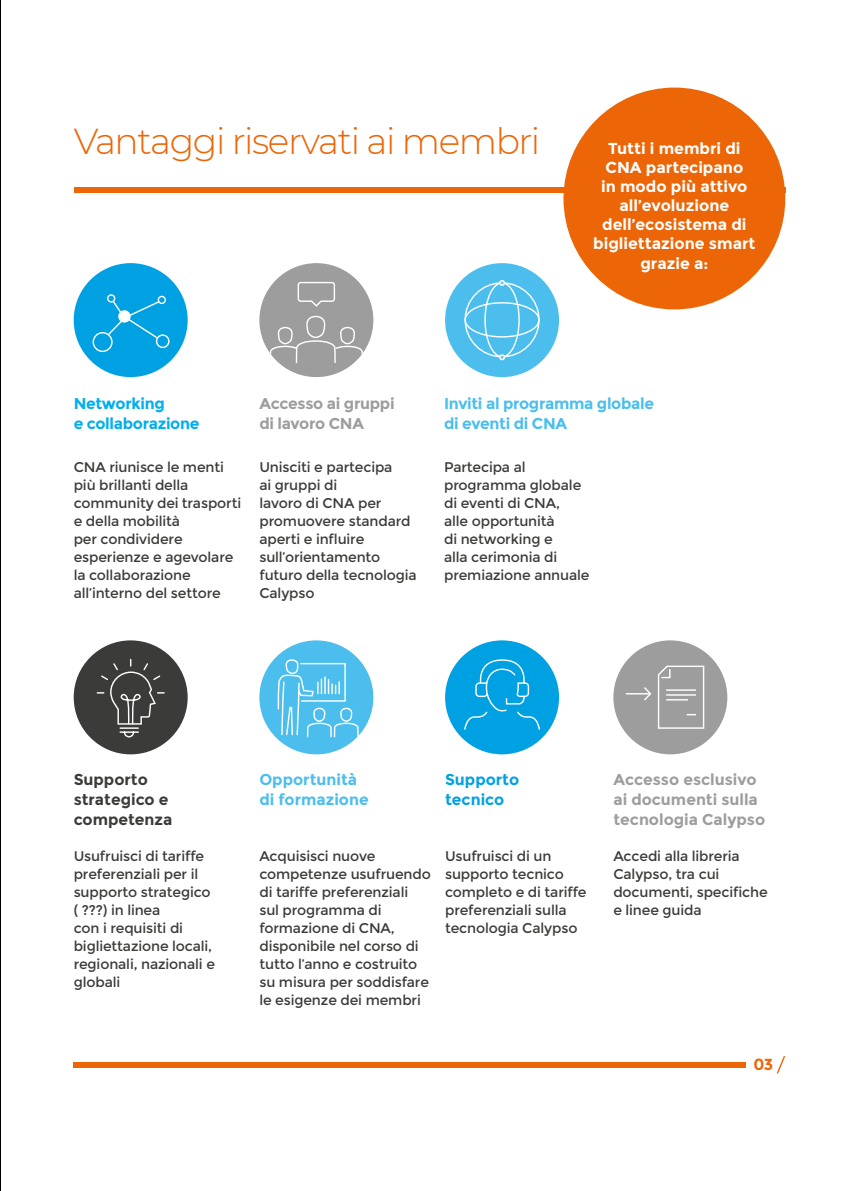
<style>
.page{position:relative;width:842px;height:1191px;background:#fff}
.page>*{position:absolute;margin:0;border:0;box-sizing:border-box;transform-origin:0 0}
.t1{font:300 36px "Montserrat";letter-spacing:-.04em;color:#ec6607}
.t2{font:700 16px "Montserrat";color:#ec6607}
.t3{font:700 15.8px/19.2px "Montserrat";color:#fff;text-align:center}
.t4{font:700 15.6px/19.8px "Montserrat";color:#9d9d9d}
.t5{font:700 15.6px/19.8px "Montserrat";letter-spacing:-.02em;color:#4bbeed}
.t6{font:700 15.6px/19.8px "Montserrat";color:#3b3b3a}
.t7{font:700 15.6px/19.8px "Montserrat";letter-spacing:-.02em;color:#9d9d9d}
.t8{font:700 15.6px/19.8px "Montserrat";letter-spacing:-.02em;color:#00aeef}
.t9{font:700 15.6px/19.8px "Montserrat";color:#4bbeed}
.t10{font:700 15.6px/19.8px "Montserrat";color:#00a1e3}
.t11{font:14px/18px "Montserrat";letter-spacing:-.01em;color:#3b3b3a}
</style>
<div class="page">
<div style="left:74px;top:187px;width:711px;height:6px;background:#ec6607"></div>
<div style="left:259px;top:640px;width:114px;height:114px;background:#4bbeed;border-radius:50%"></div>
<svg style="left:277px;top:640px;width:82px;height:98px"></svg>
<div style="left:74px;top:640px;width:114px;height:114px;background:#3b3b3a;border-radius:50%"></div>
<svg style="left:96px;top:658px;width:69px;height:88px"></svg>
<div style="left:74px;top:263px;width:114px;height:114px;background:#00a1e3;border-radius:50%"></div>
<div style="left:93px;top:332px;width:20px;height:20px;border:1px solid #fff;border-radius:50%"></div>
<div style="left:156px;top:334px;width:14px;height:14px;border:1px solid #fff;border-radius:50%"></div>
<div style="left:158px;top:296px;width:8px;height:8px;border:1px solid #fff;border-radius:50%"></div>
<div style="left:107px;top:294px;width:8px;height:9px;border:1px solid #fff;border-radius:50%"></div>
<svg style="left:107px;top:299px;width:54px;height:41px"></svg>
<div style="left:259px;top:263px;width:114px;height:114px;background:#9d9d9d;border-radius:50%"></div>
<svg style="left:269px;top:263px;width:95px;height:102px"></svg>
<div style="left:445px;top:263px;width:114px;height:114px;background:#4bbeed;border-radius:50%"></div>
<div style="left:484px;top:282px;width:36px;height:75px;border:1px solid #fff;border-radius:50%"></div>
<div style="left:464px;top:302px;width:76px;height:35px;border:1px solid #fff;border-radius:50%"></div>
<svg style="left:499px;top:280px;width:6px;height:6px"></svg>
<svg style="left:499px;top:354px;width:6px;height:6px"></svg>
<div style="left:445px;top:640px;width:114px;height:114px;background:#00a1e3;border-radius:50%"></div>
<svg style="left:464px;top:659px;width:76px;height:71px"></svg>
<div style="left:613px;top:640px;width:114px;height:114px;background:#9d9d9d;border-radius:50%"></div>
<svg style="left:626px;top:665px;width:79px;height:64px"></svg>
<div style="left:74px;top:1062px;width:672px;height:5px;background:#ec6607"></div>
<svg style="left:776px;top:1056px;width:9px;height:17px"></svg>
<div style="left:563px;top:88px;width:222px;height:221px;background:#ec6607;border-radius:50%"></div>
<hr style="left:0;top:0;width:1px;height:1191px;background:#000">
<h1 class="t1" style="left:74px;top:119px;width:468px">Vantaggi riservati ai membri</h1>
<p class="t3" style="left:593px;top:138px;width:164px">Tutti i membri di<br>CNA partecipano<br>in modo più attivo all’evoluzione dell’ecosistema di bigliettazione smart grazie a:</p>
<p class="t8" style="left:74px;top:393px;width:127px">Networking<br>e collaborazione</p>
<p class="t11" style="left:74px;top:458px;width:169px">CNA riunisce le menti più brillanti della community dei trasporti e della mobilità<br>per condividere esperienze e agevolare la collaborazione all’interno del settore</p>
<p class="t7" style="left:259px;top:393px;width:137px">Accesso ai gruppi di lavoro CNA</p>
<p class="t5" style="left:444px;top:393px;width:211px">Inviti al programma globale di eventi di CNA</p>
<p class="t11" style="left:444px;top:458px;width:147px">Partecipa al programma globale di eventi di CNA,<br>alle opportunità<br>di networking e<br>alla cerimonia di premiazione annuale</p>
<p class="t11" style="left:259px;top:458px;width:159px">Unisciti e partecipa<br>ai gruppi di<br>lavoro di CNA per promuovere standard aperti e influire sull’orientamento futuro della tecnologia<br>Calypso</p>
<p class="t6" style="left:74px;top:769px;width:100px">Supporto strategico e competenza</p>
<p class="t11" style="left:74px;top:847px;width:143px">Usufruisci di tariffe preferenziali per il supporto strategico ( ???) in linea<br>con i requisiti di bigliettazione locali, regionali, nazionali e globali</p>
<p class="t9" style="left:259px;top:769px;width:111px">Opportunità di formazione</p>
<p class="t11" style="left:259px;top:847px;width:173px">Acquisisci nuove competenze usufruendo di tariffe preferenziali sul programma di formazione di CNA, disponibile nel corso di tutto l’anno e costruito su misura per soddisfare le esigenze dei membri</p>
<p class="t10" style="left:445px;top:769px;width:76px">Supporto tecnico</p>
<p class="t4" style="left:613px;top:769px;width:153px">Accesso esclusivo ai documenti sulla tecnologia Calypso</p>
<p class="t11" style="left:613px;top:847px;width:156px">Accedi alla libreria<br>Calypso, tra cui documenti, specifiche e linee guida</p>
<p class="t11" style="left:445px;top:847px;width:143px">Usufruisci di un supporto tecnico completo e di tariffe preferenziali sulla tecnologia Calypso</p>
<p class="t2" style="left:753px;top:1054px;width:22px">03</p>
</div>
